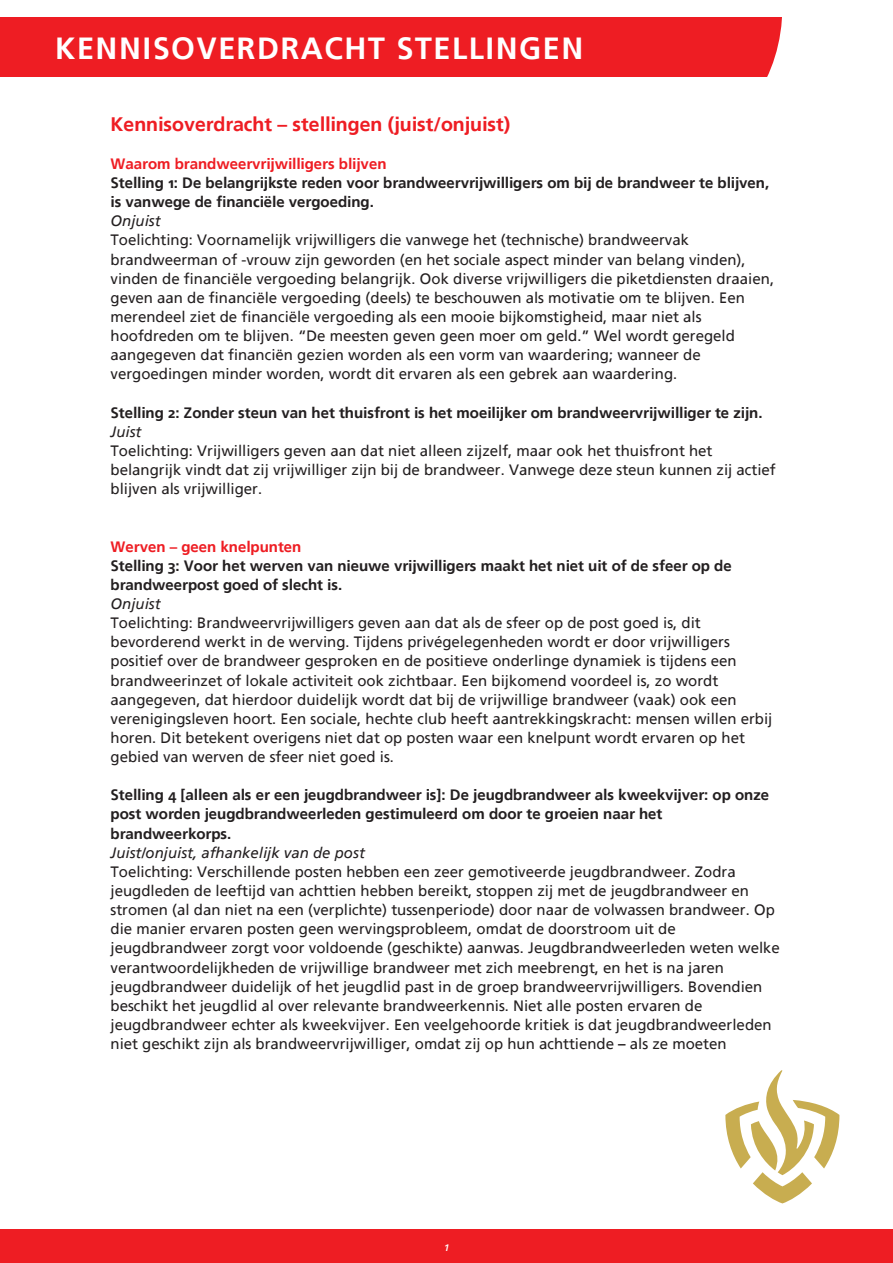
<style>
.page{position:relative;width:893px;height:1263px;background:#fff}
.page>*{position:absolute;margin:0;border:0;box-sizing:border-box;transform-origin:0 0}
.H1_-_Kop{font:700 30.45px "Frutiger Linotype";letter-spacing:.05em;color:#fff}
.P_-_Broodtekst_zonder_inspring{font:700 19.5px "Frutiger Linotype";color:#ee1d23}
.P_-_Broodtekst_zonder_inspring-2{font:15px/19.2px "Frutiger Linotype";color:#231f20}
.P_-_Broodtekst_zonder_inspring-3{font:700 15px/19.2px "Frutiger Linotype";color:#231f20}
.P_-_Broodtekst_zonder_inspring-4{font:700 15px "Frutiger Linotype";color:#ee1d23}
.P_-_Broodtekst_zonder_inspring-5{font:italic 15px "Frutiger Linotype";color:#231f20}
.t1{font:italic 12.75px "Frutiger Linotype";color:#fff}
</style>
<div class="page">
<div style="left:0;top:1229px;width:893px;height:34px;background:#ee1d23"></div>
<svg style="left:725px;top:1070px;width:114px;height:133px"></svg>
<svg style="left:765px;top:17px;width:17px;height:60px"></svg>
<div style="left:0;top:17px;width:765px;height:60px;background:#ee1d23"></div>
<h1 class="H1_-_Kop" style="left:55px;top:29px;width:530px">KENNISOVERDRACHT STELLINGEN</h1>
<p class="P_-_Broodtekst_zonder_inspring" style="left:111px;top:112px;width:401px">Kennisoverdracht – stellingen (juist/onjuist)</p>
<p class="P_-_Broodtekst_zonder_inspring-4" style="left:111px;top:154px;width:277px">Waarom brandweervrijwilligers blijven</p>
<p class="P_-_Broodtekst_zonder_inspring-3" style="left:111px;top:173px;width:660px">Stelling 1: De belangrijkste reden voor brandweervrijwilligers om bij de brandweer te blijven, is vanwege de financiële vergoeding.</p>
<p class="P_-_Broodtekst_zonder_inspring-5" style="left:111px;top:212px;width:52px">Onjuist</p>
<p class="P_-_Broodtekst_zonder_inspring-2" style="left:111px;top:230px;width:665px">Toelichting: Voornamelijk vrijwilligers die vanwege het (technische) brandweervak brandweerman of -vrouw zijn geworden (en het sociale aspect minder van belang vinden), vinden de financiële vergoeding belangrijk. Ook diverse vrijwilligers die piketdiensten draaien, geven aan de financiële vergoeding (deels) te beschouwen als motivatie om te blijven. Een merendeel ziet de financiële vergoeding als een mooie bijkomstigheid, maar niet als hoofdreden om te blijven. “De meesten geven geen moer om geld.” Wel wordt geregeld aangegeven dat financiën gezien worden als een vorm van waardering; wanneer de vergoedingen minder worden, wordt dit ervaren als een gebrek aan waardering.</p>
<p class="P_-_Broodtekst_zonder_inspring-3" style="left:111px;top:403px;width:653px">Stelling 2: Zonder steun van het thuisfront is het moeilijker om brandweervrijwilliger te zijn.</p>
<p class="P_-_Broodtekst_zonder_inspring-5" style="left:111px;top:423px;width:32px">Juist</p>
<p class="P_-_Broodtekst_zonder_inspring-2" style="left:111px;top:441px;width:667px">Toelichting: Vrijwilligers geven aan dat niet alleen zijzelf, maar ook het thuisfront het belangrijk vindt dat zij vrijwilliger zijn bij de brandweer. Vanwege deze steun kunnen zij actief blijven als vrijwilliger.</p>
<p class="P_-_Broodtekst_zonder_inspring-4" style="left:111px;top:537px;width:192px">Werven – geen knelpunten</p>
<p class="P_-_Broodtekst_zonder_inspring-3" style="left:111px;top:556px;width:623px">Stelling 3: Voor het werven van nieuwe vrijwilligers maakt het niet uit of de sfeer op de brandweerpost goed of slecht is.</p>
<p class="P_-_Broodtekst_zonder_inspring-5" style="left:111px;top:595px;width:52px">Onjuist</p>
<p class="P_-_Broodtekst_zonder_inspring-2" style="left:111px;top:613px;width:663px">Toelichting: Brandweervrijwilligers geven aan dat als de sfeer op de post goed is, dit bevorderend werkt in de werving. Tijdens privégelegenheden wordt er door vrijwilligers positief over de brandweer gesproken en de positieve onderlinge dynamiek is tijdens een brandweerinzet of lokale activiteit ook zichtbaar. Een bijkomend voordeel is, zo wordt aangegeven, dat hierdoor duidelijk wordt dat bij de vrijwillige brandweer (vaak) ook een verenigingsleven hoort. Een sociale, hechte club heeft aantrekkingskracht: mensen willen erbij horen. Dit betekent overigens niet dat op posten waar een knelpunt wordt ervaren op het gebied van werven de sfeer niet goed is.</p>
<p class="P_-_Broodtekst_zonder_inspring-3" style="left:111px;top:785px;width:660px">Stelling 4 [alleen als er een jeugdbrandweer is]: De jeugdbrandweer als kweekvijver: op onze post worden jeugdbrandweerleden gestimuleerd om door te groeien naar het brandweerkorps.</p>
<p class="P_-_Broodtekst_zonder_inspring-5" style="left:111px;top:844px;width:256px">Juist/onjuist, afhankelijk van de post</p>
<p class="P_-_Broodtekst_zonder_inspring-2" style="left:111px;top:862px;width:671px">Toelichting: Verschillende posten hebben een zeer gemotiveerde jeugdbrandweer. Zodra jeugdleden de leeftijd van achttien hebben bereikt, stoppen zij met de jeugdbrandweer en stromen (al dan niet na een (verplichte) tussenperiode) door naar de volwassen brandweer. Op die manier ervaren posten geen wervingsprobleem, omdat de doorstroom uit de jeugdbrandweer zorgt voor voldoende (geschikte) aanwas. Jeugdbrandweerleden weten welke verantwoordelijkheden de vrijwillige brandweer met zich meebrengt, en het is na jaren jeugdbrandweer duidelijk of het jeugdlid past in de groep brandweervrijwilligers. Bovendien beschikt het jeugdlid al over relevante brandweerkennis. Niet alle posten ervaren de jeugdbrandweer echter als kweekvijver. Een veelgehoorde kritiek is dat jeugdbrandweerleden niet geschikt zijn als brandweervrijwilliger, omdat zij op hun achttiende – als ze moeten</p>
<p class="t1" style="left:444px;top:1239px;width:6px">1</p>
</div>
